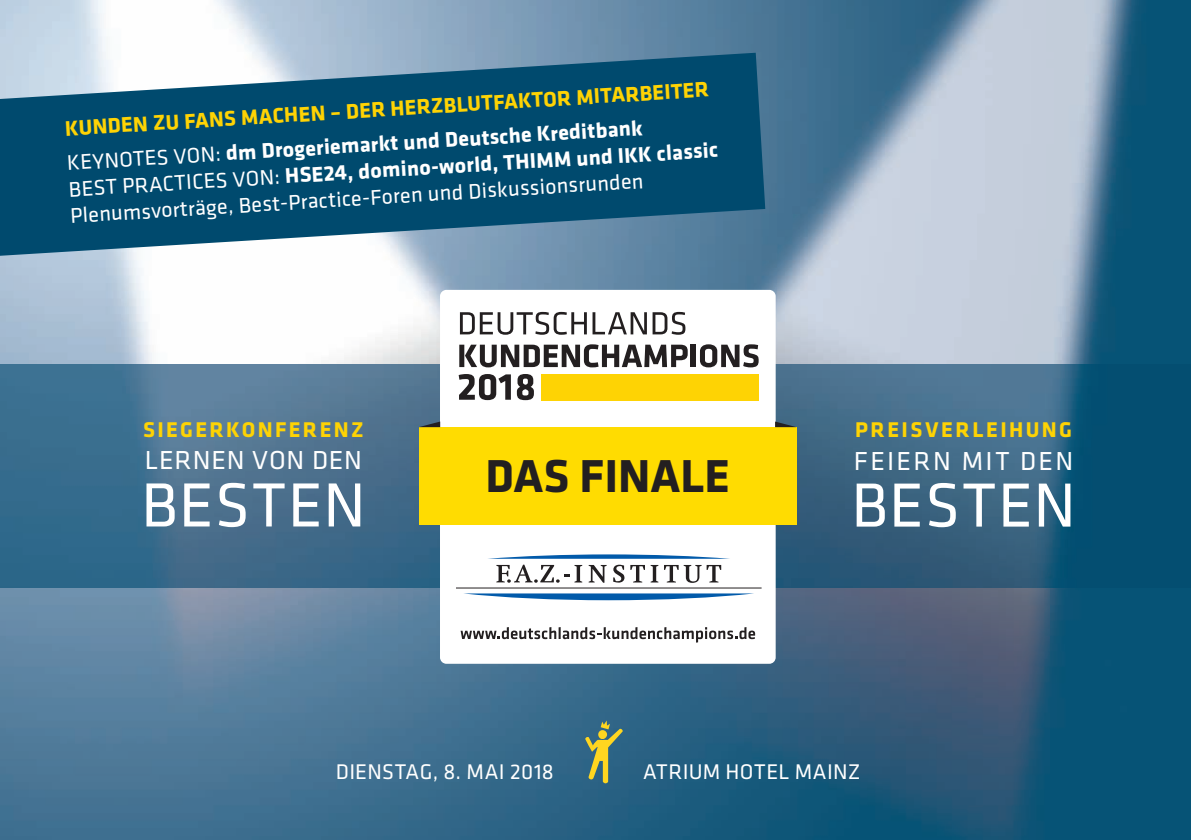
<style>
.page{position:relative;width:1191px;height:840px;background:#fff}
.page>*{position:absolute;margin:0;border:0;box-sizing:border-box;transform-origin:0 0}
.t1{font:64.6px "Klavika Basic";letter-spacing:.02em;color:#fff}
.t2{font:700 47.8px "Klavika Basic";color:#231f20}
.t3{font:27px "Klavika Basic";letter-spacing:.03em;color:#fff}
.t4{font:27px "Klavika Basic";letter-spacing:.085em;color:#fff}
.t5{font:22px/27.8px "Klavika Basic";letter-spacing:.015em;color:#fff}
.t6{font:700 22px/34.2px "Klavika Basic";letter-spacing:.11em;color:#fed304}
.s1{font-weight:400;color:#fff}
.s2{color:#fff}
.s3{font-weight:700}
</style>
<div class="page">
<img style="left:0;top:0;width:1191px;height:839px">
<svg style="left:585px;top:720px;width:38px;height:62px;background:#6f8765"></svg>
<div style="left:440px;top:290px;width:335px;height:373px;background:#fff;border-radius:6px"></div>
<svg style="left:460px;top:627px;width:295px;height:15px"></svg>
<div style="left:419px;top:427px;width:377px;height:97px;background:#ffdc01"></div>
<svg style="left:419px;top:421px;width:21px;height:6px"></svg>
<svg style="left:775px;top:421px;width:21px;height:6px"></svg>
<svg style="left:496px;top:564px;width:86px;height:18px"></svg>
<svg style="left:588px;top:565px;width:18px;height:17px"></svg>
<svg style="left:613px;top:564px;width:11px;height:18px"></svg>
<svg style="left:630px;top:565px;width:28px;height:17px"></svg>
<svg style="left:664px;top:565px;width:57px;height:17px"></svg>
<svg style="left:464px;top:593px;width:290px;height:7px"></svg>
<hr style="left:456px;top:587px;width:305px;height:1px;background:#231f20">
<svg style="left:498px;top:554px;width:221px;height:4px"></svg>
<svg style="left:460px;top:312px;width:225px;height:22px"></svg>
<svg style="left:459px;top:344px;width:228px;height:23px"></svg>
<div style="left:691px;top:344px;width:5px;height:23px;background:#231f20"></div>
<svg style="left:700px;top:344px;width:58px;height:23px"></svg>
<svg style="left:459px;top:374px;width:52px;height:26px"></svg>
<div style="left:541px;top:374px;width:217px;height:26px;background:#fed304"></div>
<svg style="left:517px;top:374px;width:17px;height:26px"></svg>
<svg style="left:0;top:53px;width:765px;height:207px;background:#296686"></svg>
<p class="t6" style="left:64px;top:107px;width:646px;rotate:-3deg">KUNDEN ZU FANS MACHEN – DER HERZBLUTFAKTOR MITARBEITER<br><span class="s1">KEYNOTES VON:</span> <span class="s2">DM DROGERIEMARKT UND DEUTSCHE KREDITBANK</span></p>
<p class="t5" style="left:68px;top:171px;width:652px;rotate:-3deg">BEST PRACTICES VON: <span class="s3">HSE24, DOMINO-WORLD, THIMM UND IKK CLASSIC<br></span>PLENUMSVORTRÄGE, BEST-PRACTICE-FOREN UND DISKUSSIONSRUNDEN</p>
<p class="t6" style="left:143px;top:411px;width:222px">SIEGERKONFERENZ</p>
<p class="t3" style="left:145px;top:442px;width:219px">LERNEN VON DEN</p>
<h1 class="t1" style="left:141px;top:462px;width:226px">BESTEN</h1>
<h2 class="t2" style="left:485px;top:441px;width:246px">DAS FINALE</h2>
<p class="t6" style="left:855px;top:411px;width:218px">PREISVERLEIHUNG</p>
<p class="t4" style="left:853px;top:442px;width:221px">FEIERN MIT DEN</p>
<h1 class="t1" style="left:851px;top:462px;width:226px">BESTEN</h1>
<p class="t5" style="left:336px;top:757px;width:219px">DIENSTAG, 8. MAI 2018</p>
<p class="t5" style="left:643px;top:757px;width:219px">ATRIUM HOTEL MAINZ</p>
</div>
